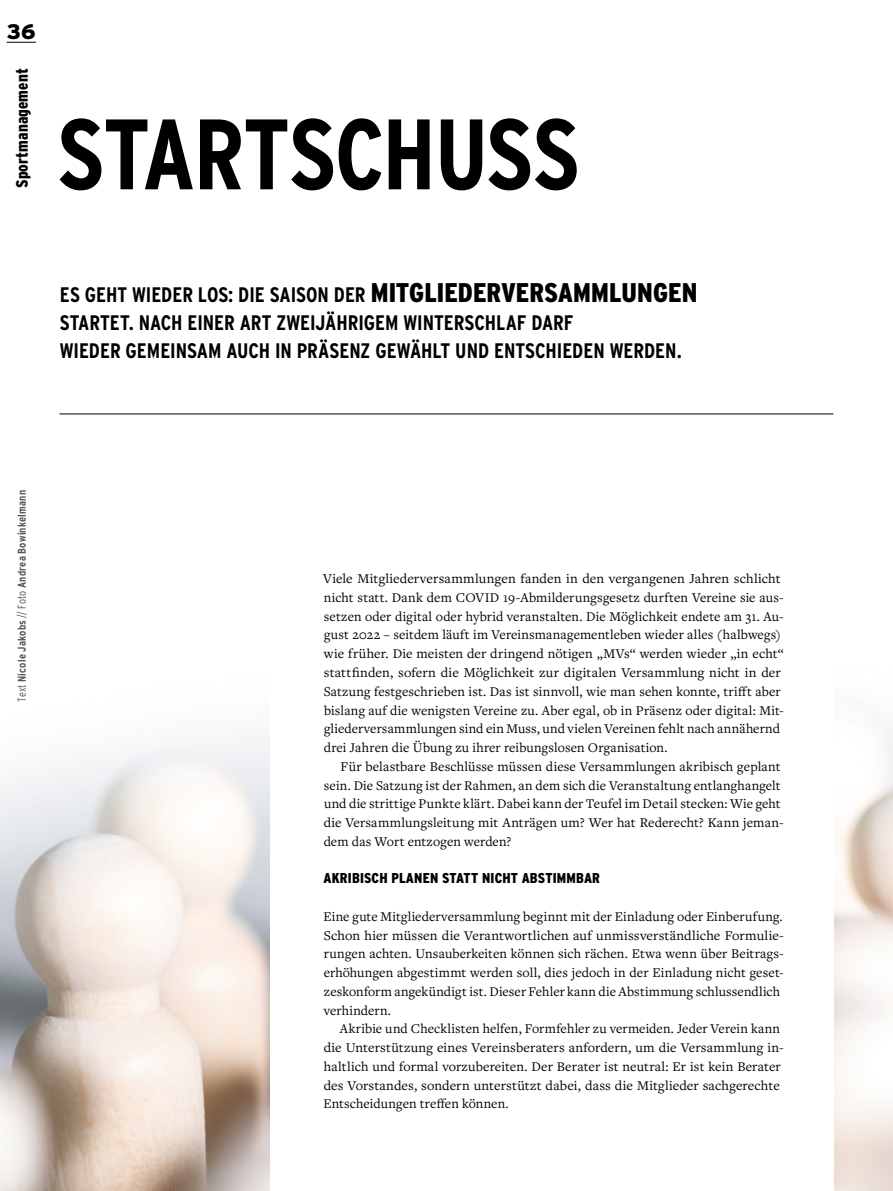
<style>
.page{position:relative;width:893px;height:1191px;background:#fff}
.page>*{position:absolute;margin:0;border:0;box-sizing:border-box;transform-origin:0 0}
.HL-Interstate{font:700 99.75px "Interstate Condensed";letter-spacing:-.015em;color:#000}
.Lead_Inter_cond__14{font:700 21px/28.2px "Interstate Condensed";letter-spacing:-.005em;color:#000}
.t1{font:900 21px "Interstate";color:#000}
.Pagination{font:900 16.5px "Interstate Condensed";letter-spacing:.01em;color:#000}
.ZwischenZeile-Inters{font:900 14.25px "Interstate Condensed";letter-spacing:.01em;color:#000}
.fliesstext-serif_Abs{font:13.8px/18.8px "Freight Text Pro";letter-spacing:.01em;color:#000}
.fliesstext-serif-A{font:13.8px/18.8px "Freight Text Pro";letter-spacing:.01em;color:#000}
.Pagination-Text_Foto{font:700 11.25px "Interstate Condensed";letter-spacing:.02em;color:#575654}
.s1{font-weight:900;font-size:27px}
.s2{font-weight:300}
</style>
<div class="page">
<img style="left:0;top:729px;width:893px;height:462px">
<div style="left:270px;top:414px;width:563px;height:777px;background:#fff"></div>
<hr style="left:60px;top:413px;width:773px;height:1px;background:#000">
<svg style="left:7px;top:42px;width:29px;height:1px"></svg>
<h2 class="t1" style="left:7px;top:20px;width:31px">36</h2>
<p class="Pagination" style="left:13px;top:188px;width:121px;rotate:-90deg">Sportmanagement</p>
<p class="HL-Interstate" style="left:57px;top:98px;width:524px">STARTSCHUSS</p>
<p class="Lead_Inter_cond__14" style="left:60px;top:280px;width:639px">ES GEHT WIEDER LOS: DIE SAISON DER <span class="s1">MITGLIEDERVERSAMMLUNGEN<br></span>STARTET. NACH EINER ART ZWEIJÄHRIGEM WINTERSCHLAF DARF<br>WIEDER GEMEINSAM AUCH IN PRÄSENZ GEWÄHLT UND ENTSCHIEDEN WERDEN.</p>
<p class="Pagination-Text_Foto" style="left:16px;top:701px;width:213px;rotate:-90deg"><span class="s2">Text</span> Nicole Jakobs <span class="s2">// Foto</span> Andrea Bowinkelmann</p>
<p class="fliesstext-serif_Abs" style="left:323px;top:569px;width:462px">Viele Mitgliederversammlungen fanden in den vergangenen Jahren schlicht nicht statt. Dank dem COVID 19-Abmilderungsgesetz durften Vereine sie aus&shy;setzen oder digital oder hybrid veranstalten. Die Möglichkeit endete am 31. Au&shy;gust 2022 – seitdem läuft im Vereinsmanagementleben wieder alles (halbwegs) wie früher. Die meisten der dringend nötigen „MVs“ werden wieder „in echt“ stattfinden, sofern die Möglichkeit zur digitalen Versammlung nicht in der Satzung festgeschrieben ist. Das ist sinnvoll, wie man sehen konnte, trifft aber bislang auf die wenigsten Vereine zu. Aber egal, ob in Präsenz oder digital: Mit&shy;gliederversammlungen sind ein Muss, und vielen Vereinen fehlt nach annähernd drei Jahren die Übung zu ihrer reibungslosen Organisation.</p>
<p class="fliesstext-serif-A" style="left:324px;top:756px;width:462px;text-indent:17px">Für belastbare Beschlüsse müssen diese Versammlungen akribisch geplant sein. Die Satzung ist der Rahmen, an dem sich die Veranstaltung entlanghangelt und die strittige Punkte klärt. Dabei kann der Teufel im Detail stecken: Wie geht die Versammlungsleitung mit Anträgen um? Wer hat Rederecht? Kann jeman&shy;dem das Wort entzogen werden?</p>
<p class="ZwischenZeile-Inters" style="left:323px;top:870px;width:278px">AKRIBISCH PLANEN STATT NICHT ABSTIMMBAR</p>
<p class="fliesstext-serif_Abs" style="left:324px;top:906px;width:462px">Eine gute Mitgliederversammlung beginnt mit der Einladung oder Einberufung.<br>Schon hier müssen die Verantwortlichen auf unmissverständliche Formulie&shy;rungen achten. Unsauberkeiten können sich rächen. Etwa wenn über Beitrags&shy;erhöhungen abgestimmt werden soll, dies jedoch in der Einladung nicht geset&shy;zeskonform angekündigt ist. Dieser Fehler kann die Abstimmung schlussendlich verhindern.</p>
<p class="fliesstext-serif-A" style="left:324px;top:1019px;width:462px;text-indent:16px">Akribie und Checklisten helfen, Formfehler zu vermeiden. Jeder Verein kann die Unterstützung eines Vereinsberaters anfordern, um die Versammlung in&shy;haltlich und formal vorzubereiten. Der Berater ist neutral: Er ist kein Berater des Vorstandes, sondern unterstützt dabei, dass die Mitglieder sachgerechte Entscheidungen treffen können.</p>
</div>
